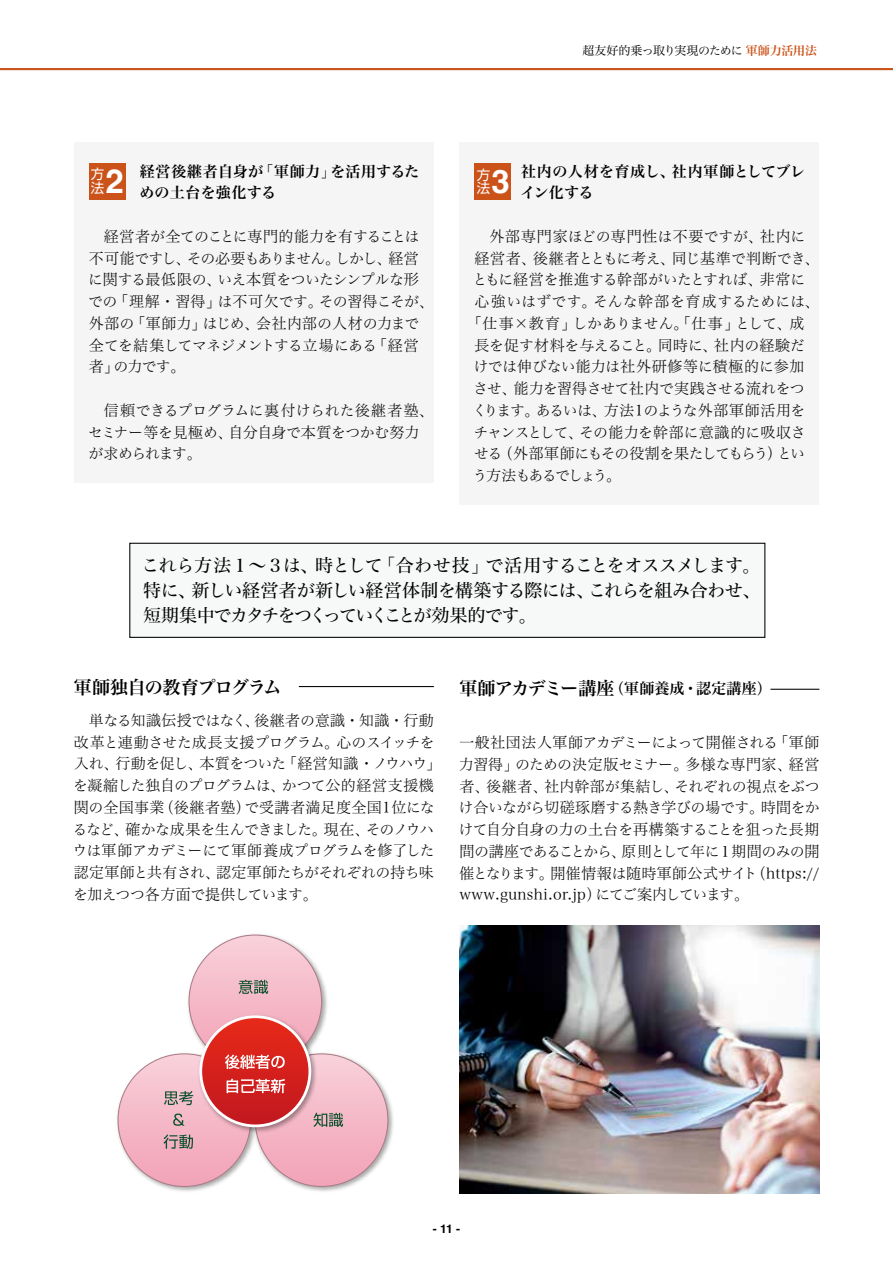
<style>
.page{position:relative;width:893px;height:1263px;background:#fff}
.page>*{position:absolute;margin:0;border:0;box-sizing:border-box;transform-origin:0 0}
.t1{font:700 33px "Helvetica";color:#fff}
.t2{font:18px/24.8px "Hira Min Std N W4";letter-spacing:-.065em;color:#000;text-align:justify}
.t3{font:18px "Hira Min Std N W6";letter-spacing:-.045em;color:#000}
.t4{font:15px/21.8px "Hira Min Std N W2";letter-spacing:-.02em;color:#000}
.t5{font:15px/21.8px "Hira Min Std N W6";letter-spacing:.015em;color:#000}
.t6{font:15px "Hira Min Std N W2";letter-spacing:-.04em;color:#000}
.t7{font:15px "Hira Min Std N W2";letter-spacing:-.085em;color:#000}
.t8{font:15px "Hira Min Std N W2";letter-spacing:.01em;color:#000}
.t9{font:15px "Hira Min Std N W2";color:#000}
.t10{font:15px "Hira Min Std N W2";letter-spacing:.015em;color:#000}
.t11{font:15px "Hira Min Std N W2";letter-spacing:-.12em;color:#000}
.t12{font:13.5px/13.5px "Shin Go Pro";color:#fff}
.t13{font:12px "Hira Min Std N W3";letter-spacing:-.055em;color:#000}
.t14{font:700 12px "Helvetica";color:#000}
.s1{font-family:"Hira Min Std N W6";color:#cb5219}
.s2{font-size:18px}
</style>
<div class="page">
<div style="left:74px;top:142px;width:360px;height:341px;background:#f5f5f5"></div>
<div style="left:459px;top:142px;width:360px;height:362px;background:#f5f5f5"></div>
<img style="left:188px;top:934px;width:139px;height:102px">
<svg style="left:189px;top:935px;width:133px;height:132px"></svg>
<img style="left:117px;top:1053px;width:134px;height:139px">
<div style="left:118px;top:1054px;width:133px;height:132px;background:linear-gradient(to bottom,#f7cfd9,#f1a2b6);border-radius:66px"></div>
<img style="left:251px;top:1053px;width:142px;height:139px">
<div style="left:255px;top:1054px;width:133px;height:132px;background:linear-gradient(to bottom,#f7cfd8,#f1a2b6);border-radius:66px"></div>
<img style="left:195px;top:1011px;width:124px;height:124px">
<svg style="left:201px;top:1017px;width:109px;height:109px"></svg>
<div style="left:199px;top:1015px;width:112px;height:112px;border:3px solid #fff;border-radius:50%"></div>
<svg style="left:164px;top:1091px;width:29px;height:14px"></svg>
<svg style="left:173px;top:1113px;width:12px;height:13px"></svg>
<svg style="left:164px;top:1134px;width:29px;height:15px"></svg>
<svg style="left:313px;top:1113px;width:30px;height:14px"></svg>
<svg style="left:239px;top:980px;width:29px;height:14px"></svg>
<svg style="left:225px;top:1054px;width:60px;height:15px"></svg>
<svg style="left:227px;top:1079px;width:58px;height:14px"></svg>
<hr style="left:299px;top:686px;width:135px;height:1px;background:#000">
<hr style="left:770px;top:689px;width:49px;height:1px;background:#000">
<div style="left:130px;top:543px;width:635px;height:94px;background:#f7f8f8"></div>
<div style="left:129px;top:543px;width:636px;height:95px;border:1px solid #000"></div>
<img style="left:459px;top:925px;width:360px;height:269px">
<hr style="left:0;top:68px;width:893px;height:2px;background:#cb5219">
<div style="left:89px;top:163px;width:36px;height:37px;background:#cb5219"></div>
<div style="left:474px;top:163px;width:37px;height:37px;background:#cb5219"></div>
<p class="t13" style="left:583px;top:41px;width:236px">超友好的乗っ取り実現のために<span class="s1">軍師力活用法</span></p>
<p class="t5" style="left:521px;top:160px;width:286px">社内の人材を育成し、社内軍師としてブレイン化する</p>
<p class="t10" style="left:489px;top:226px;width:318px">外部専門家ほどの専門性は不要ですが、社内に</p>
<p class="t4" style="left:474px;top:247px;width:347px">経営者、後継者とともに考え、同じ基準で判断でき、</p>
<p class="t4" style="left:473px;top:268px;width:334px">ともに経営を推進する幹部がいたとすれば、非常に</p>
<p class="t8" style="left:474px;top:291px;width:347px">心強いはずです。そんな幹部を育成するためには、</p>
<p class="t4" style="left:467px;top:312px;width:339px">「仕事×教育」しかありません。「仕事」として、成</p>
<p class="t4" style="left:474px;top:334px;width:332px">長を促す材料を与えること。同時に、社内の経験だ</p>
<p class="t9" style="left:474px;top:356px;width:332px">けでは伸びない能力は社外研修等に積極的に参加</p>
<p class="t4" style="left:473px;top:377px;width:333px">させ、能力を習得させて社内で実践させる流れをつ</p>
<p class="t6" style="left:472px;top:400px;width:335px">くります。あるいは、方法1のような外部軍師活用を</p>
<p class="t4" style="left:474px;top:421px;width:334px">チャンスとして、その能力を幹部に意識的に吸収さ</p>
<p class="t7" style="left:474px;top:443px;width:333px">せる（外部軍師にもその役割を果たしてもらう）とい</p>
<p class="t11" style="left:473px;top:465px;width:150px">う方法もあるでしょう。</p>
<p class="t5" style="left:139px;top:160px;width:282px">経営後継者自身が「軍師力」を活用するための土台を強化する</p>
<p class="t4" style="left:88px;top:225px;width:348px;text-indent:16px">経営者が全てのことに専門的能力を有することは不可能ですし、その必要もありません。しかし、経営に関する最低限の、いえ本質をついたシンプルな形での「理解・習得」は不可欠です。その習得こそが、外部の「軍師力」はじめ、会社内部の人材の力まで全てを結集してマネジメントする立場にある「経営者」の力です。</p>
<p class="t4" style="left:88px;top:399px;width:347px;text-indent:16px">信頼できるプログラムに裏付けられた後継者塾、セミナー等を見極め、自分自身で本質をつかむ努力が求められます。</p>
<p class="t12" style="left:91px;top:166px;width:15px">方法</p>
<h1 class="t1" style="left:105px;top:162px;width:20px">2</h1>
<p class="t12" style="left:477px;top:166px;width:15px">方法</p>
<h1 class="t1" style="left:492px;top:161px;width:20px">3</h1>
<p class="t2" style="left:142px;top:553px;width:621px">これら方法１～３は、時として「合わせ技」で活用することをオススメします。特に、新しい経営者が新しい経営体制を構築する際には、これらを組み合わせ、短期集中でカタチをつくっていくことが効果的です。</p>
<p class="t3" style="left:74px;top:674px;width:209px">軍師独自の教育プログラム</p>
<p class="t4" style="left:72px;top:709px;width:370px;text-indent:16px">単なる知識伝授ではなく、後継者の意識・知識・行動改革と連動させた成長支援プログラム。心のスイッチを入れ、行動を促し、本質をついた「経営知識・ノウハウ」を凝縮した独自のプログラムは、かつて公的経営支援機関の全国事業（後継者塾）で受講者満足度全国1位になるなど、確かな成果を生んできました。現在、そのノウハウは軍師アカデミーにて軍師養成プログラムを修了した認定軍師と共有され、認定軍師たちがそれぞれの持ち味を加えつつ各方面で提供しています。</p>
<p class="t5" style="left:459px;top:677px;width:314px"><span class="s2">軍師アカデミー講座</span>（軍師養成・認定講座）</p>
<p class="t4" style="left:459px;top:731px;width:363px;text-align:justify">一般社団法人軍師アカデミーによって開催される「軍師力習得」のための決定版セミナー。多様な専門家、経営者、後継者、社内幹部が集結し、それぞれの視点をぶつけ合いながら切磋琢磨する熱き学びの場です。時間をかけて自分自身の力の土台を再構築することを狙った長期間の講座であることから、原則として年に１期間のみの開催となります。開催情報は随時軍師公式サイト（https:// www.gunshi.or.jp）にてご案内しています。</p>
<p class="t14" style="left:433px;top:1221px;width:29px">- 11 -</p>
</div>
